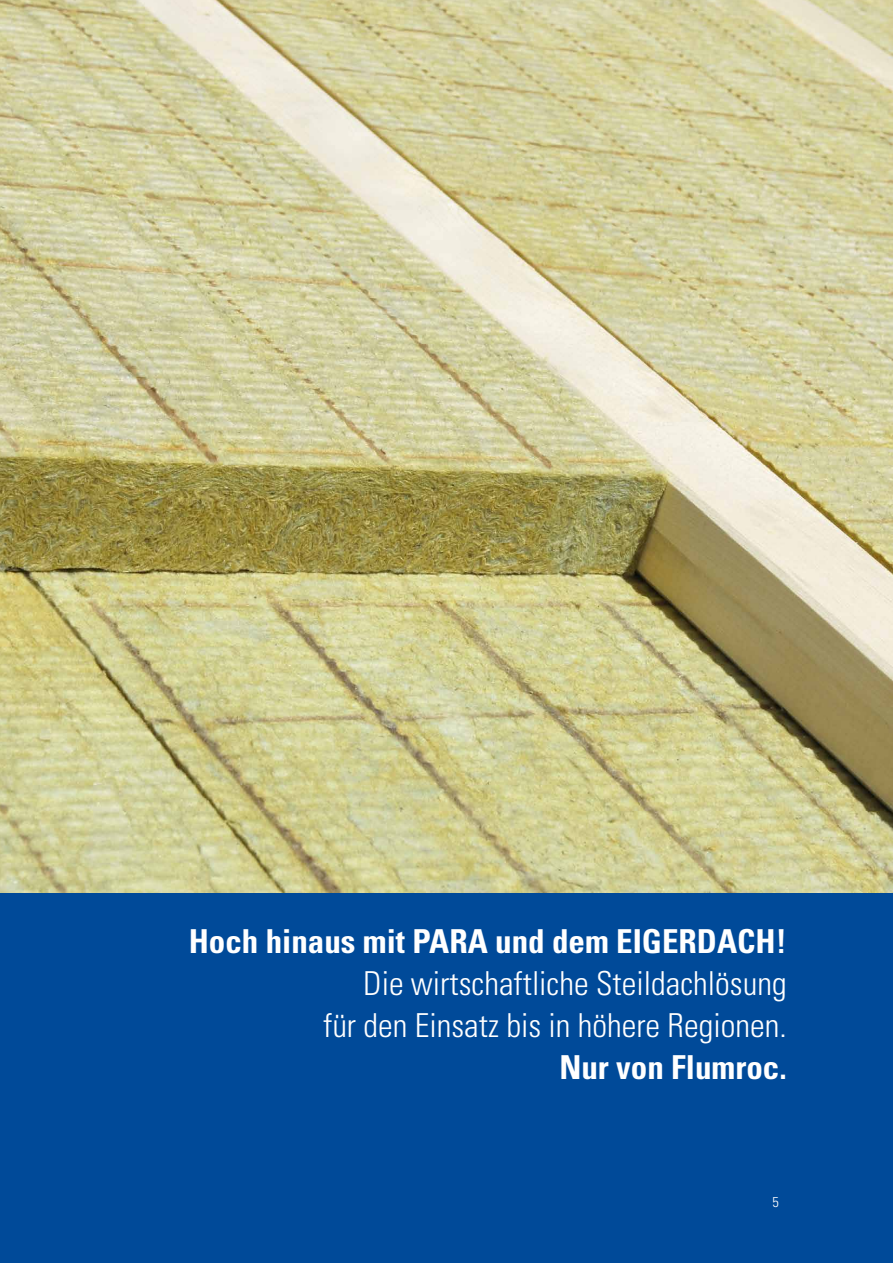
<style>
.page{position:relative;width:893px;height:1263px;background:#fff}
.page>*{position:absolute;margin:0;border:0;box-sizing:border-box;transform-origin:0 0}
.t1{font:300 condensed 33px/42px "Univers";color:#fff;text-align:right}
.t2{font:700 condensed 33px "Univers";color:#fff}
.t3{font:300 condensed 14.25px "Univers";color:#fff}
</style>
<div class="page">
<img style="left:0;top:0;width:893px;height:893px">
<div style="left:0;top:893px;width:893px;height:370px;background:#004a99"></div>
<p class="t2" style="left:189px;top:920px;width:599px">Hoch hinaus mit PARA und dem EIGERDACH!</p>
<p class="t1" style="left:323px;top:961px;width:465px">Die wirtschaftliche Steildachlösung für den Einsatz bis in höhere Regionen.</p>
<p class="t2" style="left:559px;top:1047px;width:229px">Nur von Flumroc.</p>
<p class="t3" style="left:772px;top:1193px;width:8px">5</p>
</div>
